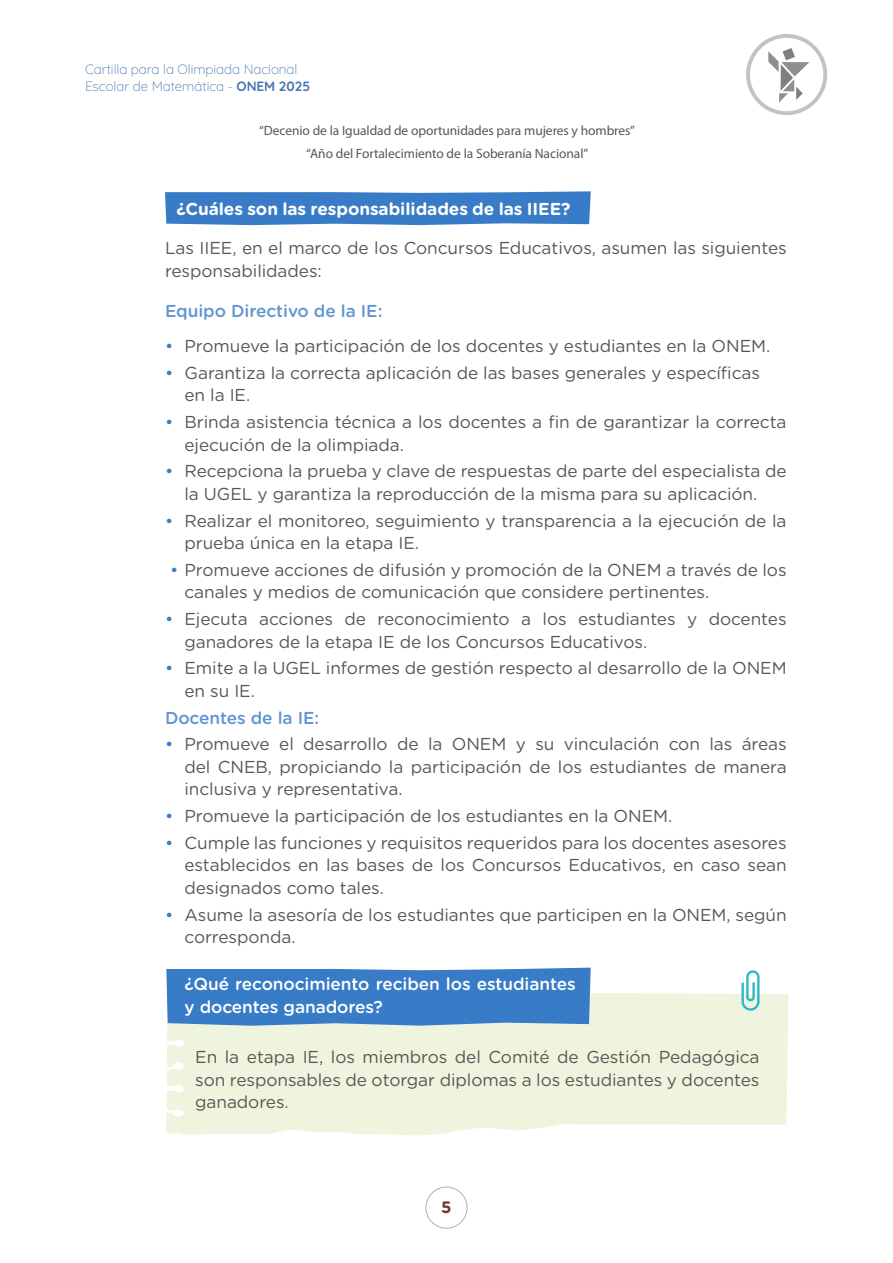
<style>
.page{position:relative;width:893px;height:1263px;background:#fff}
.page>*{position:absolute;margin:0;border:0;box-sizing:border-box;transform-origin:0 0}
.t1{font:17.25px/22.5px "Gotham Rounded";letter-spacing:-.005em;color:#575756}
.t2{font:500 17.25px/22.5px "Gotham Rounded";letter-spacing:-.005em;color:#fff}
.t3{font:700 17.25px "Gotham Rounded";letter-spacing:-.005em;color:#fff}
.t4{font:500 17.25px "Gotham Rounded";letter-spacing:-.005em;color:#6095d1}
.t5{font:700 16.5px "Gotham Rounded";color:#663d2e}
.t6{font:13.5px/22.5px "Myriad Pro";letter-spacing:-.005em;color:#575756;text-align:center}
.t7{font:300 13.5px/16.5px "Quicksand";letter-spacing:-.005em;color:#4578b0}
.s1{color:#387bc6}
</style>
<div class="page">
<svg style="left:746px;top:34px;width:81px;height:81px"></svg>
<div style="left:426px;top:1187px;width:41px;height:41px;border:1px solid #b0b0b0;border-radius:50%"></div>
<svg style="left:166px;top:990px;width:622px;height:146px;background:#eff4df"></svg>
<svg style="left:166px;top:968px;width:425px;height:58px;background:#4282c8"></svg>
<svg style="left:741px;top:970px;width:18px;height:41px"></svg>
<svg style="left:165px;top:191px;width:426px;height:34px;background:#4483c9"></svg>
<p class="t7" style="left:85px;top:60px;width:227px">Cartilla para la Olimpiada Nacional<br>Escolar de Matemática - ONEM 2025</p>
<p class="t6" style="left:259px;top:119px;width:377px">“Decenio de la Igualdad de oportunidades para mujeres y hombres” “Año del Fortalecimiento de la Soberanía Nacional”</p>
<p class="t3" style="left:176px;top:196px;width:396px">¿Cuáles son las responsabilidades de las IIEE?</p>
<p class="t1" style="left:165px;top:236px;width:623px">Las IIEE, en el marco de los Concursos Educativos, asumen las siguientes responsabilidades:</p>
<p class="t4" style="left:165px;top:298px;width:219px">Equipo Directivo de la IE:</p>
<p class="t1" style="left:165px;top:334px;width:607px"><span class="s1">•</span> Promueve la participación de los docentes y estudiantes en la ONEM.</p>
<p class="t1" style="left:184px;top:361px;width:577px;text-indent:-19px"><span class="s1">•</span> Garantiza la correcta aplicación de las bases generales y específicas en la IE.</p>
<p class="t1" style="left:184px;top:410px;width:604px;text-indent:-19px"><span class="s1">•</span> Brinda asistencia técnica a los docentes a fin de garantizar la correcta ejecución de la olimpiada.</p>
<p class="t1" style="left:165px;top:459px;width:623px;text-align:center"><span class="s1">•</span> Recepciona la prueba y clave de respuestas de parte del especialista de la UGEL y garantiza la reproducción de la misma para su aplicación.</p>
<p class="t1" style="left:184px;top:508px;width:604px;text-indent:-19px"><span class="s1">•</span> Realizar el monitoreo, seguimiento y transparencia a la ejecución de la prueba única en la etapa IE.</p>
<p class="t1" style="left:184px;top:558px;width:604px;text-indent:-14px"><span class="s1">•</span> Promueve acciones de difusión y promoción de la ONEM a través de los canales y medios de comunicación que considere pertinentes.</p>
<p class="t1" style="left:184px;top:607px;width:604px;text-indent:-19px"><span class="s1">•</span> Ejecuta acciones de reconocimiento a los estudiantes y docentes ganadores de la etapa IE de los Concursos Educativos.</p>
<p class="t1" style="left:184px;top:656px;width:604px;text-indent:-19px"><span class="s1">•</span> Emite a la UGEL informes de gestión respecto al desarrollo de la ONEM en su IE.</p>
<p class="t4" style="left:165px;top:705px;width:156px">Docentes de la IE:</p>
<p class="t1" style="left:184px;top:732px;width:604px;text-align:justify;text-indent:-19px"><span class="s1">•</span> Promueve el desarrollo de la ONEM y su vinculación con las áreas del CNEB, propiciando la participación de los estudiantes de manera inclusiva y representativa.</p>
<p class="t1" style="left:165px;top:804px;width:509px"><span class="s1">•</span> Promueve la participación de los estudiantes en la ONEM.</p>
<p class="t1" style="left:184px;top:831px;width:604px;text-align:justify;text-indent:-19px"><span class="s1">•</span> Cumple las funciones y requisitos requeridos para los docentes asesores establecidos en las bases de los Concursos Educativos, en caso sean designados como tales.</p>
<p class="t1" style="left:184px;top:902px;width:604px;text-indent:-19px"><span class="s1">•</span> Asume la asesoría de los estudiantes que participen en la ONEM, según corresponda.</p>
<p class="t2" style="left:185px;top:972px;width:393px">¿Qué reconocimiento reciben los estudiantes y docentes ganadores?</p>
<p class="t1" style="left:195px;top:1045px;width:566px;text-align:justify">En la etapa IE, los miembros del Comité de Gestión Pedagógica son responsables de otorgar diplomas a los estudiantes y docentes ganadores.</p>
<p class="t5" style="left:441px;top:1195px;width:12px">5</p>
</div>
